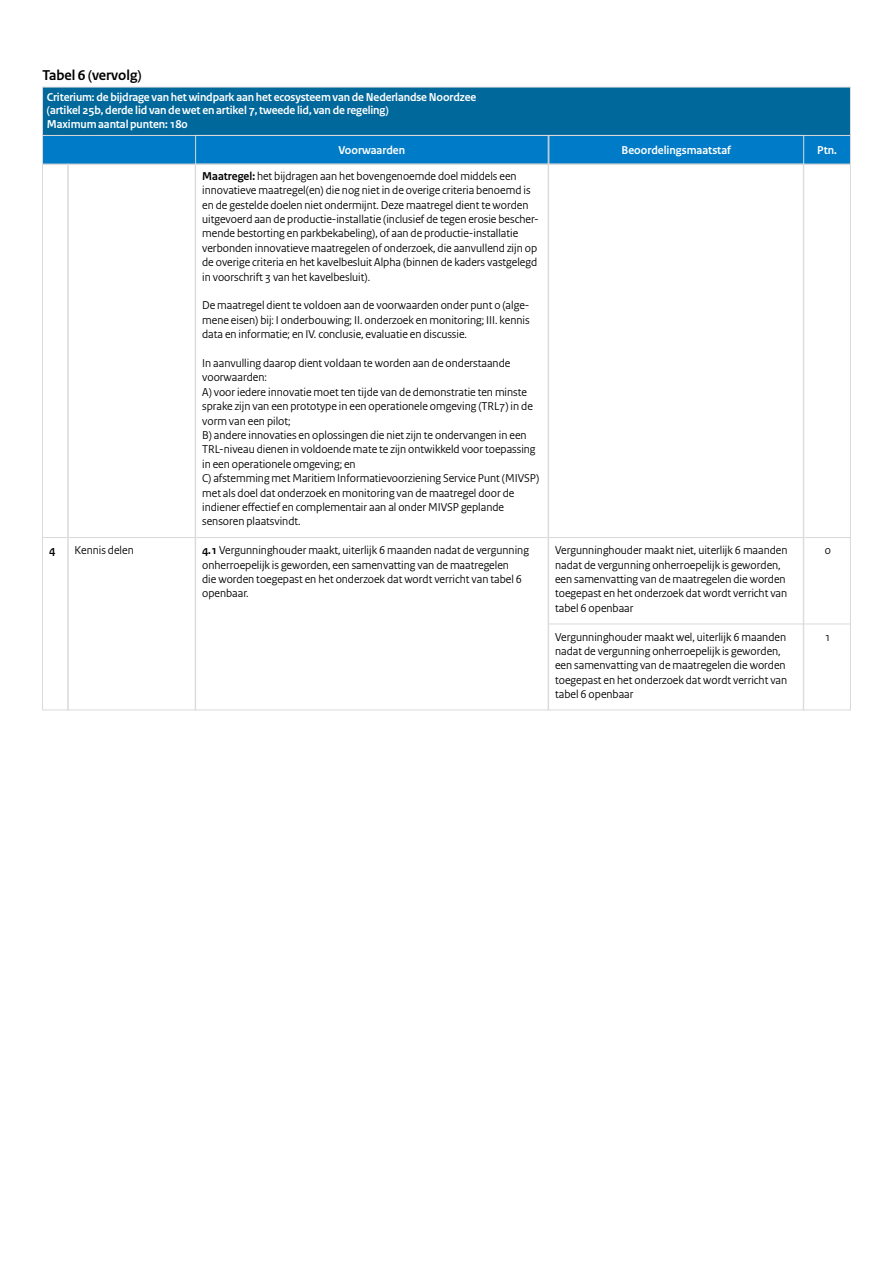
<style>
.page{position:relative;width:893px;height:1263px;background:#fff}
.page>*{position:absolute;margin:0;border:0;box-sizing:border-box;transform-origin:0 0}
.t1{font:700 15px "Rijksoverheid Sans";color:#000}
.BROODTEKST_ZONDER_LIJN{font:12px/14.4px "Rijksoverheid Sans";color:#000}
.t2{font:700 12px "Rijksoverheid Sans";letter-spacing:-.01em;color:#fff}
.t3{font:700 12px "Rijksoverheid Sans";color:#000}
.s1{font-weight:700}
</style>
<div class="page">
<div style="left:42px;top:135px;width:809px;height:29px;background:#007bc7"></div>
<div style="left:43px;top:87px;width:807px;height:48px;background:#01689b"></div>
<hr style="left:804px;top:537px;width:46px;height:1px;background:#dadada">
<hr style="left:804px;top:624px;width:46px;height:1px;background:#dadada">
<div style="left:803px;top:164px;width:48px;height:546px;border:1px solid #dadada"></div>
<hr style="left:549px;top:537px;width:254px;height:1px;background:#dadada">
<hr style="left:549px;top:624px;width:254px;height:1px;background:#dadada">
<div style="left:548px;top:164px;width:255px;height:546px;border:1px solid #dadada"></div>
<hr style="left:196px;top:537px;width:352px;height:1px;background:#dadada">
<hr style="left:68px;top:537px;width:127px;height:1px;background:#dadada">
<div style="left:68px;top:164px;width:127px;height:546px;border:1px solid #dadada"></div>
<svg style="left:44px;top:537px;width:22px;height:1px"></svg>
<div style="left:42px;top:164px;width:26px;height:546px;border:1px solid #dadada"></div>
<div style="left:195px;top:135px;width:353px;height:29px;border:1px solid #dadada"></div>
<div style="left:549px;top:135px;width:255px;height:29px;border:1px solid #dadada"></div>
<p class="t1" style="left:42px;top:66px;width:101px">Tabel 6 (vervolg)</p>
<p class="t2" style="left:47px;top:90px;width:431px">Criterium: de bijdrage van het windpark aan het ecosysteem van de Nederlandse Noordzee</p>
<p class="t2" style="left:47px;top:103px;width:343px">(artikel 25b, derde lid van de wet en artikel 7, tweede lid, van de regeling)</p>
<p class="t2" style="left:47px;top:117px;width:142px">Maximum aantal punten: 180</p>
<p class="t3" style="left:49px;top:544px;width:8px">4</p>
<p class="BROODTEKST_ZONDER_LIJN" style="left:75px;top:543px;width:61px">Kennis delen</p>
<p class="t2" style="left:339px;top:144px;width:68px">Voorwaarden</p>
<p class="t2" style="left:622px;top:144px;width:111px">Beoordelingsmaatstaf</p>
<p class="t2" style="left:817px;top:144px;width:21px">Ptn.</p>
<p class="BROODTEKST_ZONDER_LIJN" style="left:202px;top:169px;width:338px"><span class="s1">Maatregel:</span> het bijdragen aan het bovengenoemde doel middels een innovatieve maatregel(en) die nog niet in de overige criteria benoemd is en de gestelde doelen niet ondermijnt. Deze maatregel dient te worden uitgevoerd aan de productie-installatie (inclusief de tegen erosie bescher&shy;mende bestorting en parkbekabeling), of aan de productie-installatie verbonden innovatieve maatregelen of onderzoek, die aanvullend zijn op de overige criteria en het kavelbesluit Alpha (binnen de kaders vastgelegd in voorschrift 3 van het kavelbesluit).</p>
<p class="BROODTEKST_ZONDER_LIJN" style="left:202px;top:298px;width:329px;text-align:justify">De maatregel dient te voldoen aan de voorwaarden onder punt 0 (alge&shy;mene eisen) bij: I onderbouwing; II. onderzoek en monitoring; III. kennis data en informatie; en IV. conclusie, evaluatie en discussie.</p>
<p class="BROODTEKST_ZONDER_LIJN" style="left:202px;top:356px;width:310px">In aanvulling daarop dient voldaan te worden aan de onderstaande voorwaarden:</p>
<p class="BROODTEKST_ZONDER_LIJN" style="left:202px;top:385px;width:332px">A) voor iedere innovatie moet ten tijde van de demonstratie ten minste sprake zijn van een prototype in een operationele omgeving (TRL7) in de vorm van een pilot;</p>
<p class="BROODTEKST_ZONDER_LIJN" style="left:202px;top:428px;width:335px">B) andere innovaties en oplossingen die niet zijn te ondervangen in een<br>TRL-niveau dienen in voldoende mate te zijn ontwikkeld voor toepassing in een operationele omgeving; en</p>
<p class="BROODTEKST_ZONDER_LIJN" style="left:202px;top:471px;width:339px">C) afstemming met Maritiem Informatievoorziening Service Punt (MIVSP) met als doel dat onderzoek en monitoring van de maatregel door de indiener effectief en complementair aan al onder MIVSP geplande sensoren plaatsvindt.</p>
<p class="BROODTEKST_ZONDER_LIJN" style="left:202px;top:543px;width:328px"><span class="s1">4.1</span> Vergunninghouder maakt, uiterlijk 6 maanden nadat de vergunning onherroepelijk is geworden, een samenvatting van de maatregelen<br>die worden toegepast en het onderzoek dat wordt verricht van tabel 6 openbaar.</p>
<p class="BROODTEKST_ZONDER_LIJN" style="left:555px;top:543px;width:234px">Vergunninghouder maakt niet, uiterlijk 6 maanden nadat de vergunning onherroepelijk is geworden, een samenvatting van de maatregelen die worden toegepast en het onderzoek dat wordt verricht van tabel 6 openbaar</p>
<p class="BROODTEKST_ZONDER_LIJN" style="left:555px;top:630px;width:234px">Vergunninghouder maakt wel, uiterlijk 6 maanden nadat de vergunning onherroepelijk is geworden, een samenvatting van de maatregelen die worden toegepast en het onderzoek dat wordt verricht van tabel 6 openbaar</p>
<p class="BROODTEKST_ZONDER_LIJN" style="left:825px;top:543px;width:8px">0</p>
<p class="BROODTEKST_ZONDER_LIJN" style="left:825px;top:630px;width:8px">1</p>
</div>
